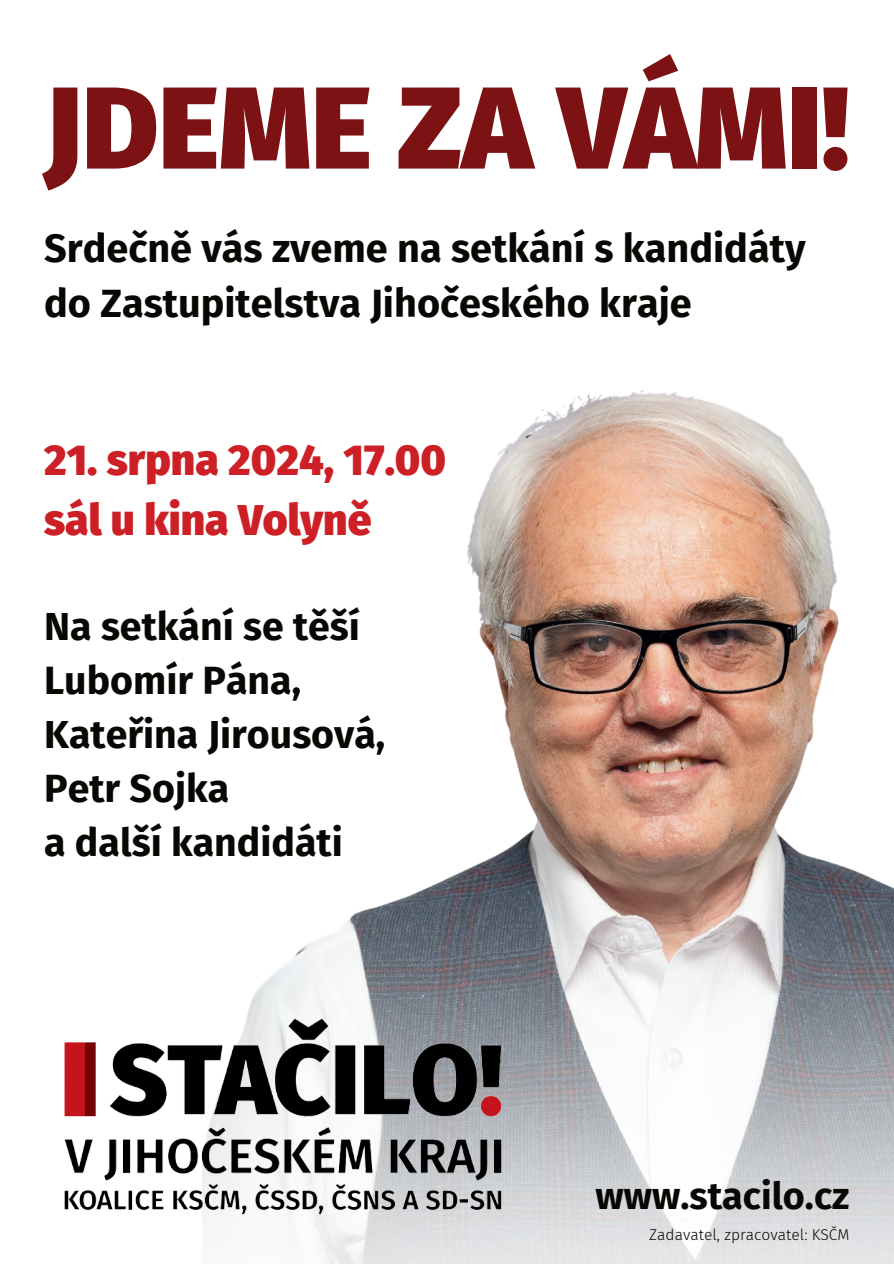
<style>
.page{position:relative;width:894px;height:1264px;background:#fff}
.page>*{position:absolute;margin:0;border:0;box-sizing:border-box;transform-origin:0 0}
.t1{font:900 116.4px "Fira Sans";color:#7c1214}
.t2{font:900 42.6px/59.7px "Fira Sans";color:#cd2026}
.t3{font:700 39.6px/55.2px "Fira Sans";color:#080704}
.t4{font:700 39.3px/54px "Fira Sans";color:#080704}
.t5{font:700 37.8px "Fira Sans";color:#080704}
.t6{font:300 15.6px "Fira Sans";color:#080704}
</style>
<div class="page">
<img style="left:467px;top:390px;width:372px;height:304px">
<img style="left:250px;top:694px;width:643px;height:569px">
<img style="left:64px;top:1005px;width:457px;height:224px">
<h1 class="t1" style="left:44px;top:24px;width:806px">JDEME ZA VÁMI!</h1>
<p class="t3" style="left:44px;top:218px;width:762px">Srdečně vás zveme na setkání s kandidáty do Zastupitelstva Jihočeského kraje</p>
<p class="t2" style="left:44px;top:426px;width:403px">21. srpna 2024, 17.00 sál u kina Volyně</p>
<p class="t4" style="left:44px;top:596px;width:342px">Na setkání se těší<br>Lubomír Pána,<br>Kateřina Jirousová,<br>Petr Sojka<br>a další kandidáti</p>
<p class="t5" style="left:595px;top:1163px;width:255px">www.stacilo.cz</p>
<p class="t6" style="left:649px;top:1223px;width:202px">Zadavatel, zpracovatel: KSČM</p>
</div>
